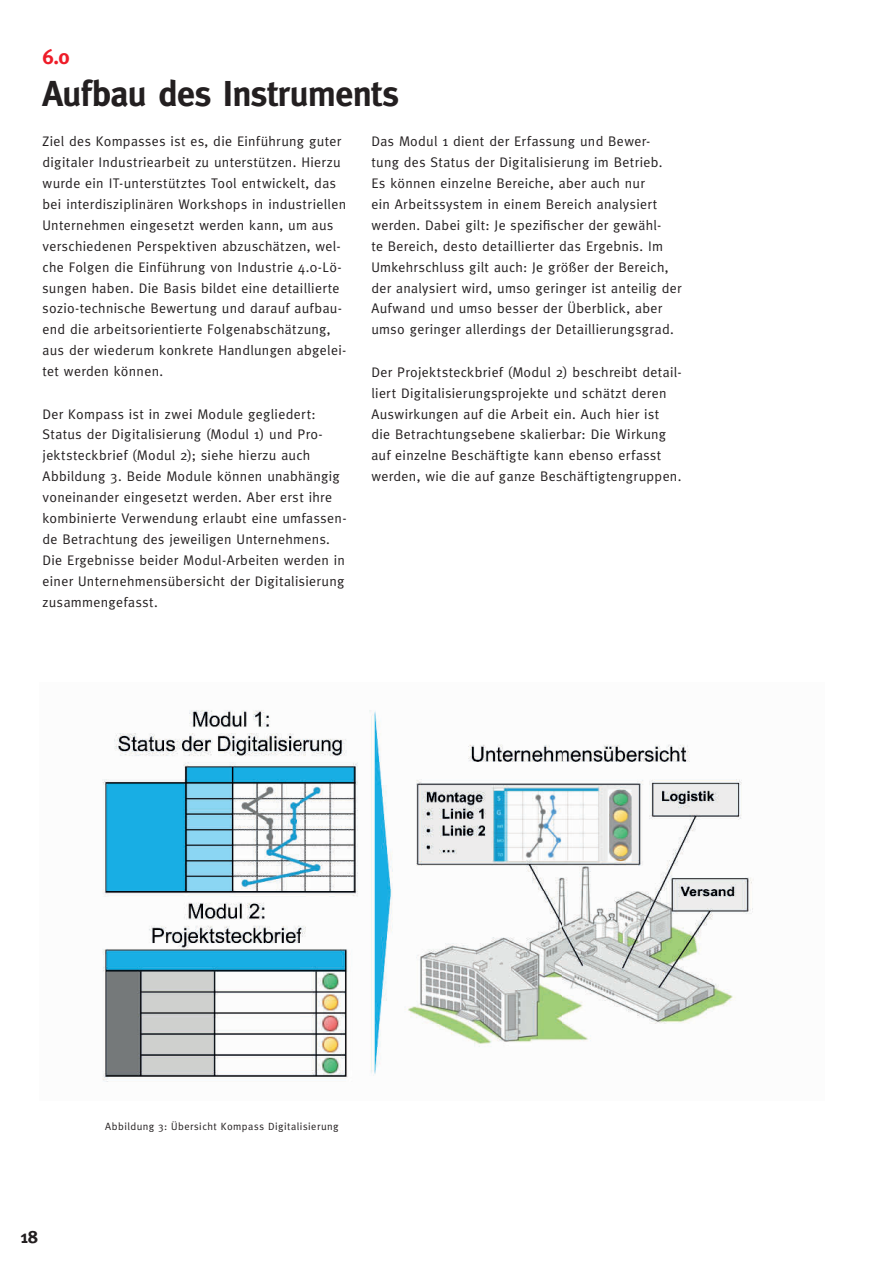
<style>
.page{position:relative;width:893px;height:1263px;background:#fff}
.page>*{position:absolute;margin:0;border:0;box-sizing:border-box;transform-origin:0 0}
.t1{font:700 36px "Meta";letter-spacing:-.02em;color:#231f20}
.t2{font:700 21px "Meta";color:#ee1c28}
.t3{font:700 18px "Meta";color:#231f20}
.t4{font:13.95px/21px "Meta";letter-spacing:.025em;color:#231f20}
.t5{font:10.5px "Meta";letter-spacing:.045em;color:#231f20}
</style>
<div class="page">
<img style="left:102px;top:710px;width:651px;height:372px">
<h2 class="t2" style="left:43px;top:45px;width:29px">6.0</h2>
<h1 class="t1" style="left:43px;top:73px;width:358px">Aufbau des Instruments</h1>
<p class="t4" style="left:371px;top:130px;width:312px">Das Modul 1 dient der Erfassung und Bewer-<br>tung des Status der Digitalisierung im Betrieb.<br>Es können einzelne Bereiche, aber auch nur<br>ein Arbeitssystem in einem Bereich analysiert werden. Dabei gilt: Je spezifischer der gewähl-<br>te Bereich, desto detaillierter das Ergebnis. Im Umkehrschluss gilt auch: Je größer der Bereich, der analysiert wird, umso geringer ist anteilig der Aufwand und umso besser der Überblick, aber umso geringer allerdings der Detaillierungsgrad.</p>
<p class="t4" style="left:371px;top:361px;width:312px">Der Projektsteckbrief (Modul 2) beschreibt detail&shy;liert Digitalisierungsprojekte und schätzt deren Auswirkungen auf die Arbeit ein. Auch hier ist<br>die Betrachtungsebene skalierbar: Die Wirkung auf einzelne Beschäftigte kann ebenso erfasst werden, wie die auf ganze Beschäftigtengruppen.</p>
<p class="t4" style="left:43px;top:130px;width:305px">Ziel des Kompasses ist es, die Einführung guter digitaler Industriearbeit zu unterstützen. Hierzu wurde ein IT-unterstütztes Tool entwickelt, das bei interdisziplinären Workshops in industriellen Unternehmen eingesetzt werden kann, um aus verschiedenen Perspektiven abzuschätzen, wel&shy;che Folgen die Einführung von Industrie 4.0-Lö&shy;sungen haben. Die Basis bildet eine detaillierte sozio-technische Bewertung und darauf aufbau&shy;end die arbeitsorientierte Folgenabschätzung, aus der wiederum konkrete Handlungen abgelei&shy;tet werden können.</p>
<p class="t4" style="left:43px;top:403px;width:305px">Der Kompass ist in zwei Module gegliedert:<br>Status der Digitalisierung (Modul 1) und Pro&shy;jektsteckbrief (Modul 2); siehe hierzu auch Abbildung 3. Beide Module können unabhängig voneinander eingesetzt werden. Aber erst ihre kombinierte Verwendung erlaubt eine umfassen&shy;de Betrachtung des jeweiligen Unternehmens.<br>Die Ergebnisse beider Modul-Arbeiten werden in einer Unternehmensübersicht der Digitalisierung zusammengefasst.</p>
<p class="t3" style="left:20px;top:1226px;width:19px">18</p>
<p class="t5" style="left:105px;top:1120px;width:235px">Abbildung 3: Übersicht Kompass Digitalisierung</p>
</div>
